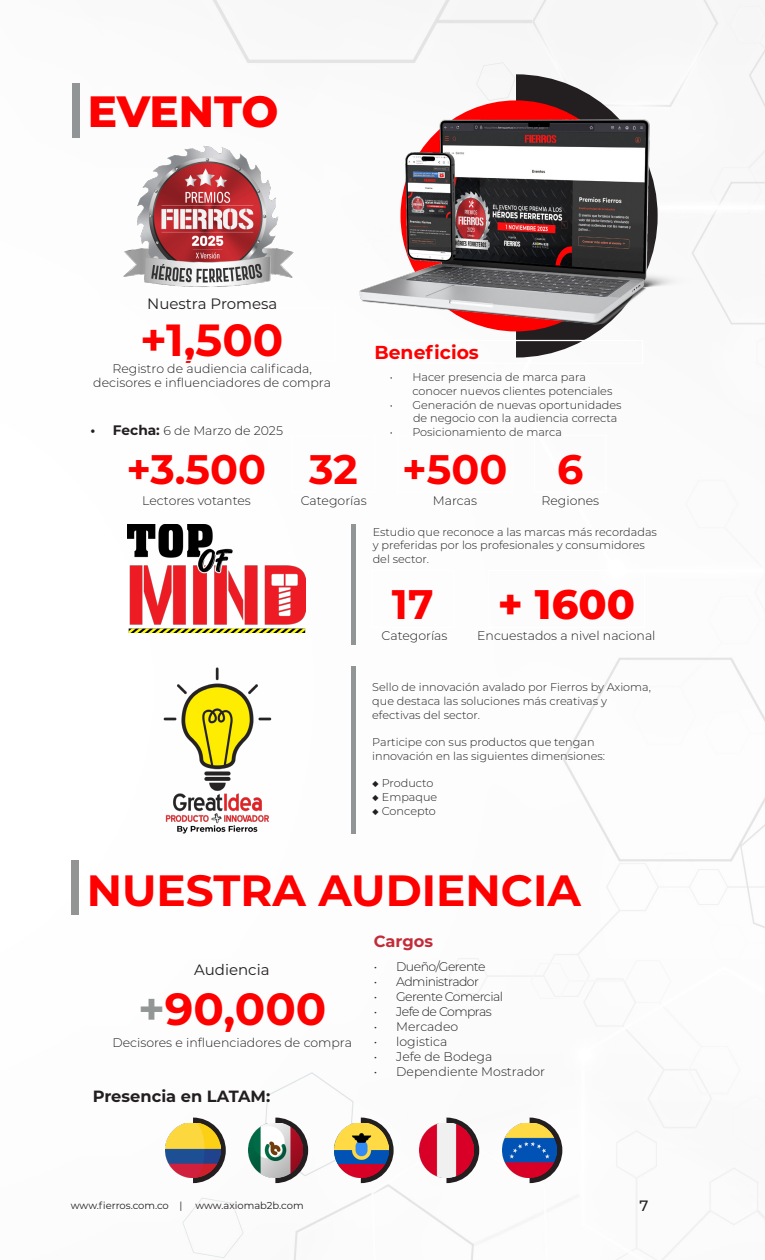
<style>
.page{position:relative;width:765px;height:1260px;background:#fff}
.page>*{position:absolute;margin:0;border:0;box-sizing:border-box;transform-origin:0 0}
.t1{font:700 45px "Montserrat";color:#f00}
.t2{font:700 43.75px "Montserrat";color:#f00}
.t3{font:800 43.75px "Montserrat";letter-spacing:-.01em;color:#f00}
.t4{font:700 41.25px "Montserrat";color:#f00}
.t5{font:800 41.25px "Montserrat";color:#f00}
.t6{font:700 18.75px "Montserrat";color:#f00}
.t7{font:700 16.25px "Montserrat";color:#231f20}
.t8{font:700 16.25px "Montserrat";color:#c22c38}
.t9{font:15px "Montserrat";color:#231f20}
.t10{font:500 15px "Montserrat";color:#231f20}
.t11{font:300 12.5px/13.8px "Montserrat";color:#231f20;text-align:center}
.t12{font:300 12.5px "Montserrat";letter-spacing:-.045em;color:#231f20}
.t13{font:300 11.25px/13.8px "Montserrat";color:#231f20}
.t14{font:10px "Montserrat";color:#231f20}
.s1{font-weight:700;font-size:13.75px}
.s2{color:#929694}
</style>
<div class="page">
<img style="left:71px;top:0;width:694px;height:1260px">
<svg style="left:516px;top:74px;width:142px;height:15px"></svg>
<div style="left:72px;top:84px;width:7px;height:54px;background:#929595"></div>
<div style="left:351px;top:525px;width:5px;height:120px;background:#929595"></div>
<div style="left:351px;top:666px;width:5px;height:168px;background:#929595"></div>
<div style="left:71px;top:861px;width:7px;height:54px;background:#939595"></div>
<svg style="left:275px;top:1118px;width:33px;height:65px"></svg>
<svg style="left:193px;top:1118px;width:33px;height:65px"></svg>
<svg style="left:530px;top:1118px;width:32px;height:65px"></svg>
<svg style="left:446px;top:1118px;width:33px;height:65px"></svg>
<svg style="left:361px;top:1118px;width:33px;height:65px"></svg>
<img style="left:248px;top:1123px;width:55px;height:55px">
<img style="left:166px;top:1123px;width:54px;height:55px">
<img style="left:502px;top:1123px;width:55px;height:55px">
<img style="left:419px;top:1123px;width:55px;height:55px">
<img style="left:334px;top:1123px;width:55px;height:55px">
<img style="left:357px;top:89px;width:369px;height:282px">
<img style="left:119px;top:142px;width:179px;height:152px">
<img style="left:162px;top:666px;width:112px;height:168px">
<img style="left:128px;top:525px;width:178px;height:107px">
<p class="t3" style="left:88px;top:79px;width:192px">EVENTO</p>
<p class="t9" style="left:147px;top:293px;width:132px">Nuestra Promesa</p>
<p class="t1" style="left:140px;top:307px;width:145px">+1,500</p>
<p class="t11" style="left:93px;top:361px;width:239px">Registro de audiencia calificada, decisores e influenciadores de compra</p>
<p class="t11" style="left:90px;top:423px;width:194px"><span class="s1">• Fecha:</span> 6 de Marzo de 2025</p>
<p class="t6" style="left:374px;top:339px;width:106px">Beneficios</p>
<p class="t13" style="left:412px;top:370px;width:202px;text-indent:-22px">• Hacer presencia de marca para conocer nuevos clientes potenciales</p>
<p class="t13" style="left:390px;top:397px;width:233px">• Generación de nuevas oportunidades</p>
<p class="t13" style="left:413px;top:411px;width:206px">de negocio con la audiencia correcta</p>
<p class="t13" style="left:390px;top:425px;width:174px">• Posicionamiento de marca</p>
<p class="t4" style="left:127px;top:439px;width:141px">+3.500</p>
<p class="t4" style="left:309px;top:439px;width:50px">32</p>
<p class="t4" style="left:402px;top:439px;width:107px">+500</p>
<p class="t11" style="left:142px;top:493px;width:110px">Lectores votantes</p>
<p class="t11" style="left:301px;top:493px;width:67px">Categorías</p>
<p class="t11" style="left:433px;top:493px;width:46px">Marcas</p>
<p class="t4" style="left:557px;top:439px;width:28px">6</p>
<p class="t11" style="left:541px;top:493px;width:59px">Regiones</p>
<p class="t13" style="left:373px;top:524px;width:286px">Estudio que reconoce a las marcas más recordadas</p>
<p class="t13" style="left:373px;top:538px;width:274px">y preferidas por los profesionales y consumidores</p>
<p class="t13" style="left:373px;top:552px;width:58px">del sector.</p>
<p class="t4" style="left:392px;top:575px;width:43px">17</p>
<p class="t11" style="left:382px;top:628px;width:67px">Categorías</p>
<p class="t5" style="left:498px;top:574px;width:139px">+ 1600</p>
<p class="t11" style="left:477px;top:628px;width:180px">Encuestados a nivel nacional</p>
<p class="t13" style="left:372px;top:680px;width:280px">Sello de innovación avalado por Fierros by Axioma, que destaca las soluciones más creativas y efectivas del sector.</p>
<p class="t13" style="left:372px;top:735px;width:234px">Participe con sus productos que tengan innovación en las siguientes dimensiones:</p>
<p class="t13" style="left:372px;top:776px;width:63px">◆ Producto</p>
<p class="t13" style="left:372px;top:790px;width:67px">◆ Empaque</p>
<p class="t13" style="left:372px;top:804px;width:65px">◆ Concepto</p>
<p class="t2" style="left:87px;top:859px;width:496px">NUESTRA AUDIENCIA</p>
<p class="t9" style="left:194px;top:959px;width:77px">Audiencia</p>
<p class="t1" style="left:138px;top:976px;width:190px"><span class="s2">+</span>90,000</p>
<p class="t11" style="left:112px;top:1035px;width:241px">Decisores e influenciadores de compra</p>
<p class="t7" style="left:93px;top:1084px;width:179px">Presencia en LATAM:</p>
<p class="t8" style="left:374px;top:929px;width:61px">Cargos</p>
<p class="t12" style="left:374px;top:958px;width:113px">• Dueño/Gerente</p>
<p class="t12" style="left:374px;top:973px;width:107px">• Administrador</p>
<p class="t12" style="left:374px;top:988px;width:131px">• Gerente Comercial</p>
<p class="t12" style="left:374px;top:1003px;width:120px">• Jefe de Compras</p>
<p class="t11" style="left:374px;top:1019px;width:86px">• Mercadeo</p>
<p class="t11" style="left:374px;top:1034px;width:75px">• logistica</p>
<p class="t11" style="left:374px;top:1049px;width:120px">• Jefe de Bodega</p>
<p class="t11" style="left:374px;top:1064px;width:173px">• Dependiente Mostrador</p>
<p class="t14" style="left:71px;top:1198px;width:113px">www.fierros.com.co |</p>
<p class="t14" style="left:195px;top:1198px;width:110px">www.axiomab2b.com</p>
<h3 class="t10" style="left:639px;top:1195px;width:10px">7</h3>
</div>
